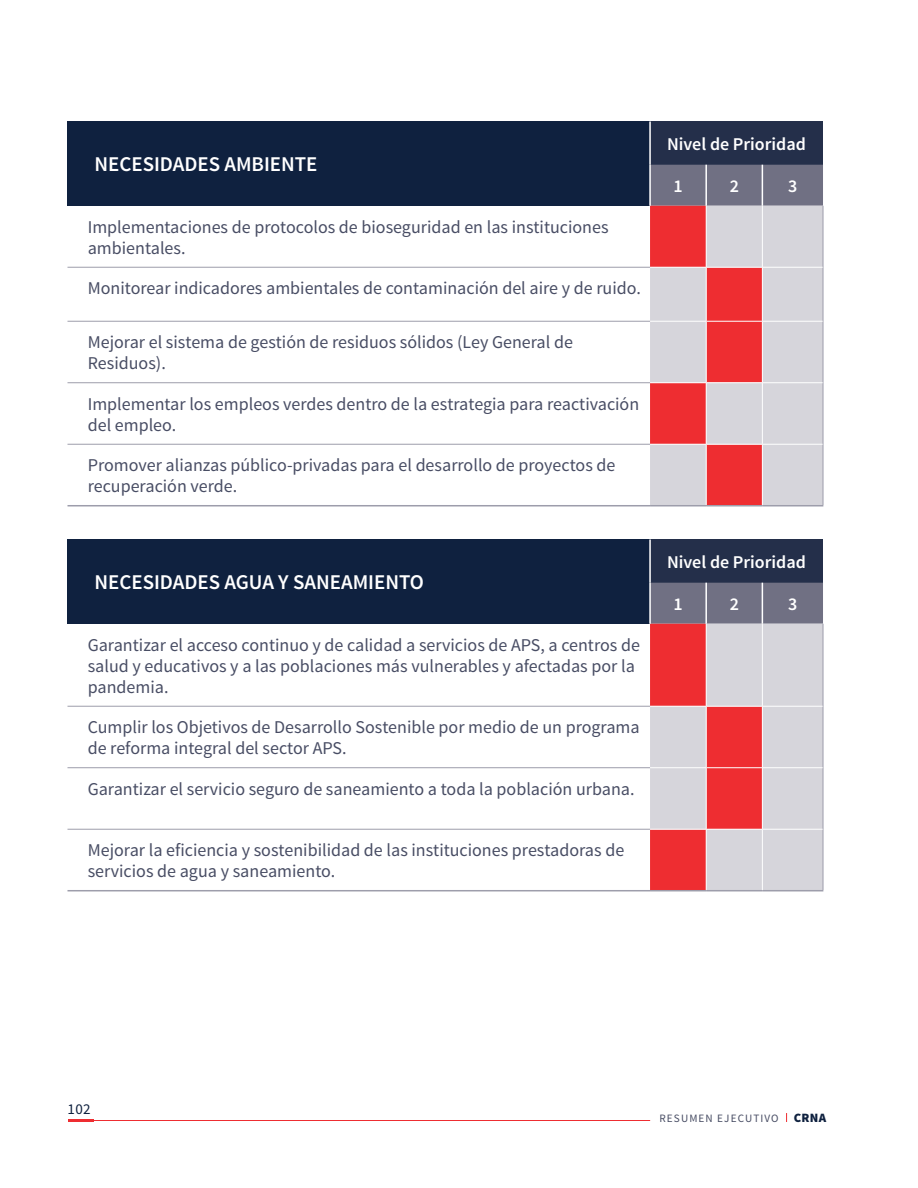
<style>
.page{position:relative;width:918px;height:1188px;background:#fff}
.page>*{position:absolute;margin:0;border:0;box-sizing:border-box;transform-origin:0 0}
.t1{font:600 21px "Source Sans Pro";color:#fff}
.t2{font:18px/21px "Source Sans Pro";color:#484d64}
.t3{font:600 18px "Source Sans Pro";color:#fff}
.t4{font:15px "Source Sans Pro";color:#0f213f}
.t5{font:11.25px "Source Sans Pro";letter-spacing:.1em;color:#484d64}
.s1{font-weight:900;font-size:12.75px;color:#0f213f}
</style>
<div class="page">
<div style="left:68px;top:122px;width:582px;height:84px;background:#0f213f"></div>
<div style="left:650px;top:122px;width:173px;height:43px;background:#242f4a"></div>
<div style="left:651px;top:165px;width:172px;height:41px;background:#707083"></div>
<svg style="left:650px;top:206px;width:173px;height:299px;background:#dd9fa4"></svg>
<hr style="left:68px;top:505px;width:582px;height:1px;background:#9d9dab">
<hr style="left:650px;top:505px;width:56px;height:1px;background:#9d9dab">
<hr style="left:706px;top:505px;width:56px;height:1px;background:#9d9dab">
<hr style="left:762px;top:505px;width:61px;height:1px;background:#9d9dab">
<hr style="left:705px;top:165px;width:2px;height:41px;background:#fff">
<hr style="left:762px;top:165px;width:1px;height:41px;background:#fff">
<hr style="left:649px;top:121px;width:2px;height:44px;background:#fff">
<hr style="left:649px;top:165px;width:2px;height:41px;background:#fff">
<hr style="left:68px;top:267px;width:582px;height:1px;background:#9d9dab">
<hr style="left:68px;top:321px;width:582px;height:1px;background:#9d9dab">
<hr style="left:68px;top:382px;width:582px;height:1px;background:#9d9dab">
<hr style="left:68px;top:444px;width:582px;height:1px;background:#9d9dab">
<hr style="left:823px;top:206px;width:1px;height:61px;background:#9d9dab">
<hr style="left:823px;top:267px;width:1px;height:54px;background:#9d9dab">
<hr style="left:823px;top:321px;width:1px;height:62px;background:#9d9dab">
<hr style="left:823px;top:383px;width:1px;height:61px;background:#9d9dab">
<hr style="left:823px;top:444px;width:1px;height:61px;background:#9d9dab">
<hr style="left:706px;top:206px;width:1px;height:61px;background:#fff">
<hr style="left:762px;top:206px;width:1px;height:61px;background:#fff">
<hr style="left:650px;top:267px;width:56px;height:1px;background:#fff">
<hr style="left:706px;top:267px;width:56px;height:1px;background:#fff">
<hr style="left:706px;top:268px;width:1px;height:53px;background:#fff">
<hr style="left:762px;top:267px;width:61px;height:1px;background:#fff">
<hr style="left:762px;top:268px;width:1px;height:53px;background:#fff">
<hr style="left:650px;top:321px;width:56px;height:1px;background:#fff">
<hr style="left:706px;top:321px;width:56px;height:1px;background:#fff">
<hr style="left:706px;top:322px;width:1px;height:60px;background:#fff">
<hr style="left:762px;top:321px;width:61px;height:1px;background:#fff">
<hr style="left:762px;top:322px;width:1px;height:60px;background:#fff">
<hr style="left:650px;top:382px;width:56px;height:1px;background:#fff">
<hr style="left:706px;top:382px;width:56px;height:1px;background:#fff">
<hr style="left:706px;top:383px;width:1px;height:61px;background:#fff">
<hr style="left:762px;top:382px;width:61px;height:1px;background:#fff">
<hr style="left:762px;top:383px;width:1px;height:61px;background:#fff">
<hr style="left:650px;top:444px;width:56px;height:1px;background:#fff">
<hr style="left:706px;top:444px;width:56px;height:1px;background:#fff">
<hr style="left:706px;top:445px;width:1px;height:60px;background:#fff">
<hr style="left:762px;top:444px;width:61px;height:1px;background:#fff">
<hr style="left:762px;top:445px;width:1px;height:60px;background:#fff">
<div style="left:68px;top:539px;width:582px;height:85px;background:#0f213f"></div>
<div style="left:650px;top:539px;width:173px;height:44px;background:#242f4a"></div>
<div style="left:651px;top:583px;width:172px;height:41px;background:#707083"></div>
<svg style="left:650px;top:624px;width:173px;height:266px;background:#dd9ea4"></svg>
<hr style="left:68px;top:890px;width:582px;height:1px;background:#9d9dab">
<hr style="left:650px;top:890px;width:56px;height:1px;background:#9d9dab">
<hr style="left:706px;top:890px;width:56px;height:1px;background:#9d9dab">
<hr style="left:762px;top:890px;width:61px;height:1px;background:#9d9dab">
<hr style="left:705px;top:583px;width:2px;height:41px;background:#fff">
<hr style="left:762px;top:583px;width:1px;height:41px;background:#fff">
<hr style="left:649px;top:539px;width:2px;height:44px;background:#fff">
<hr style="left:649px;top:583px;width:2px;height:41px;background:#fff">
<hr style="left:68px;top:706px;width:582px;height:1px;background:#9d9dab">
<hr style="left:68px;top:767px;width:582px;height:1px;background:#9d9dab">
<hr style="left:68px;top:829px;width:582px;height:1px;background:#9d9dab">
<hr style="left:823px;top:624px;width:1px;height:82px;background:#9d9dab">
<hr style="left:823px;top:706px;width:1px;height:62px;background:#9d9dab">
<hr style="left:823px;top:768px;width:1px;height:61px;background:#9d9dab">
<hr style="left:823px;top:829px;width:1px;height:61px;background:#9d9dab">
<hr style="left:706px;top:624px;width:1px;height:82px;background:#fff">
<hr style="left:762px;top:624px;width:1px;height:82px;background:#fff">
<hr style="left:650px;top:706px;width:56px;height:1px;background:#fff">
<hr style="left:706px;top:706px;width:56px;height:1px;background:#fff">
<hr style="left:706px;top:707px;width:1px;height:60px;background:#fff">
<hr style="left:762px;top:706px;width:61px;height:1px;background:#fff">
<hr style="left:762px;top:707px;width:1px;height:60px;background:#fff">
<hr style="left:650px;top:767px;width:56px;height:1px;background:#fff">
<hr style="left:706px;top:767px;width:56px;height:1px;background:#fff">
<hr style="left:706px;top:768px;width:1px;height:61px;background:#fff">
<hr style="left:762px;top:767px;width:61px;height:1px;background:#fff">
<hr style="left:762px;top:768px;width:1px;height:61px;background:#fff">
<hr style="left:650px;top:829px;width:56px;height:1px;background:#fff">
<hr style="left:706px;top:829px;width:56px;height:1px;background:#fff">
<hr style="left:706px;top:830px;width:1px;height:60px;background:#fff">
<hr style="left:762px;top:829px;width:61px;height:1px;background:#fff">
<hr style="left:762px;top:830px;width:1px;height:60px;background:#fff">
<hr style="left:80px;top:1120px;width:570px;height:1px;background:#ee2d31">
<hr style="left:68px;top:1119px;width:26px;height:3px;background:#ee2d31">
<p class="t1" style="left:94px;top:151px;width:225px">NECESIDADES AMBIENTE</p>
<p class="t2" style="left:88px;top:217px;width:522px">Implementaciones de protocolos de bioseguridad en las instituciones ambientales.</p>
<p class="t2" style="left:88px;top:278px;width:555px">Monitorear indicadores ambientales de contaminación del aire y de ruido.</p>
<p class="t2" style="left:88px;top:332px;width:487px">Mejorar el sistema de gestión de residuos sólidos (Ley General de<br>Residuos).</p>
<p class="t2" style="left:88px;top:394px;width:553px">Implementar los empleos verdes dentro de la estrategia para reactivación del empleo.</p>
<p class="t2" style="left:88px;top:455px;width:529px">Promover alianzas público-privadas para el desarrollo de proyectos de recuperación verde.</p>
<p class="t1" style="left:94px;top:569px;width:331px">NECESIDADES AGUA Y SANEAMIENTO</p>
<p class="t2" style="left:88px;top:635px;width:554px">Garantizar el acceso continuo y de calidad a servicios de APS, a centros de salud y educativos y a las poblaciones más vulnerables y afectadas por la pandemia.</p>
<p class="t2" style="left:88px;top:717px;width:553px">Cumplir los Objetivos de Desarrollo Sostenible por medio de un programa de reforma integral del sector APS.</p>
<p class="t2" style="left:88px;top:779px;width:548px">Garantizar el servicio seguro de saneamiento a toda la población urbana.</p>
<p class="t2" style="left:88px;top:840px;width:538px">Mejorar la eficiencia y sostenibilidad de las instituciones prestadoras de servicios de agua y saneamiento.</p>
<p class="t3" style="left:667px;top:133px;width:140px">Nivel de Prioridad</p>
<p class="t3" style="left:674px;top:175px;width:11px">1</p>
<p class="t3" style="left:730px;top:175px;width:11px">2</p>
<p class="t3" style="left:788px;top:175px;width:11px">3</p>
<p class="t3" style="left:667px;top:551px;width:140px">Nivel de Prioridad</p>
<p class="t3" style="left:674px;top:593px;width:11px">1</p>
<p class="t3" style="left:730px;top:593px;width:11px">2</p>
<p class="t3" style="left:788px;top:593px;width:11px">3</p>
<p class="t4" style="left:68px;top:1100px;width:25px">102</p>
<p class="t5" style="left:659px;top:1111px;width:168px">RESUMEN EJECUTIVO <span class="s1">CRNA</span></p>
</div>
